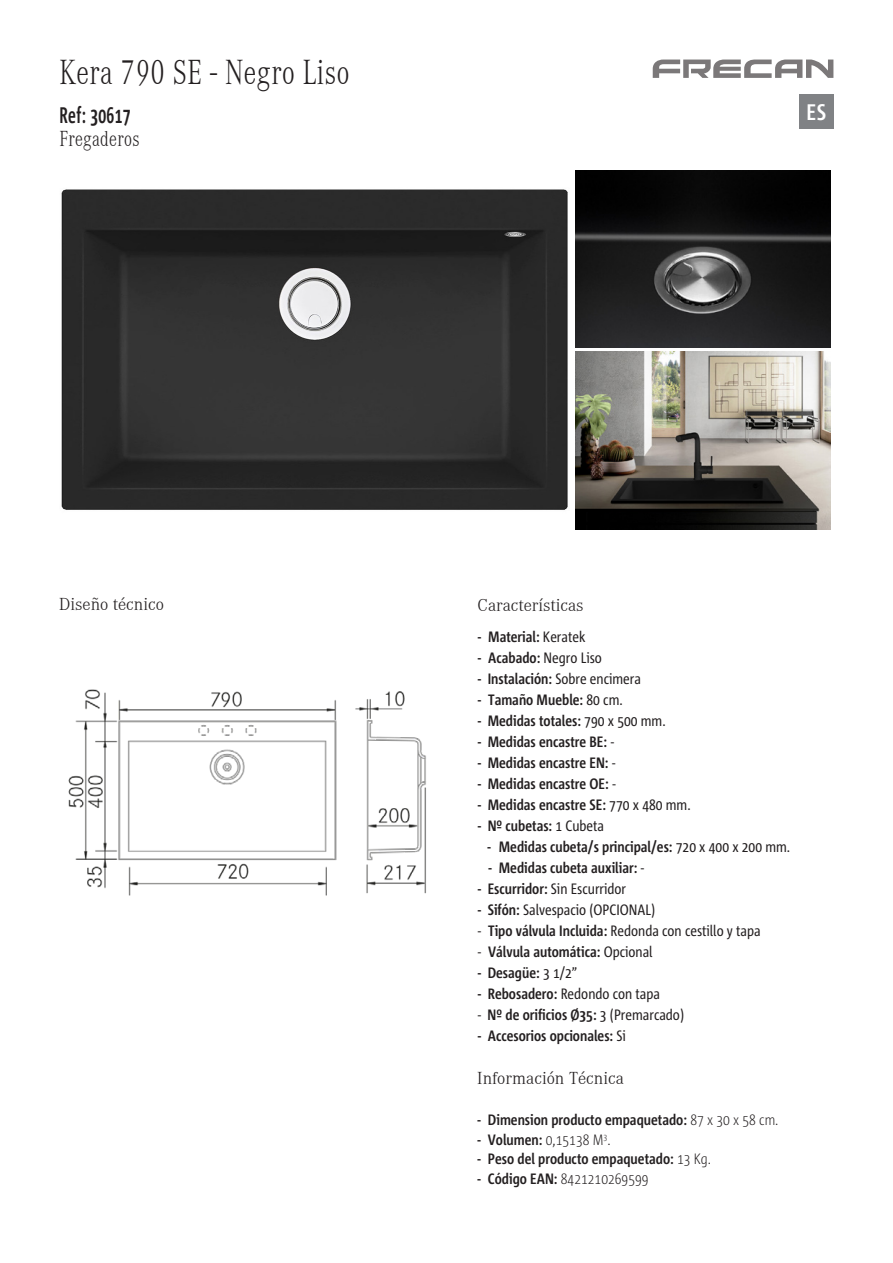
<style>
.page{position:relative;width:893px;height:1263px;background:#fff}
.page>*{position:absolute;margin:0;border:0;box-sizing:border-box;transform-origin:0 0}
.t1{font:300 36px "Corporate A";letter-spacing:.02em;color:#231f20;scale:.77 1}
.t2{font:300 22.5px "Corporate A";letter-spacing:.02em;color:#231f20;scale:.77 1}
.t3{font:700 22.5px "Corpid Cd";letter-spacing:.02em;color:#231f20;scale:.77 1}
.t4{font:700 22.5px "Corpid Cd";color:#fff}
.t5{font:300 18px "Corporate A";color:#231f20}
.t6{font:700 15px "Corpid Cd";color:#231f20}
.t7{font:15px "Corpid Cd";color:#231f20}
.t8{font:300 15px "Corpid Cd";color:#231f20}
.s1{font-weight:400}
.s2{font-weight:700}
.s3{font-weight:300}
</style>
<div class="page">
<div style="left:799px;top:94px;width:34px;height:34px;background:#808285"></div>
<svg style="left:653px;top:60px;width:180px;height:18px"></svg>
<img style="left:61px;top:189px;width:507px;height:321px">
<img style="left:576px;top:170px;width:255px;height:178px">
<img style="left:576px;top:352px;width:255px;height:177px">
<img style="left:68px;top:689px;width:358px;height:207px">
<h1 class="t1" style="left:60px;top:52px;width:378px">Kera 790 SE - Negro Liso</h1>
<h2 class="t3" style="left:60px;top:103px;width:94px">Ref: 30617</h2>
<h2 class="t2" style="left:60px;top:126px;width:105px">Fregaderos</h2>
<h2 class="t4" style="left:807px;top:100px;width:21px">ES</h2>
<p class="t5" style="left:59px;top:594px;width:106px">Diseño técnico</p>
<p class="t5" style="left:478px;top:595px;width:108px">Características</p>
<p class="t6" style="left:478px;top:629px;width:109px">- Material: <span class="s1">Keratek</span></p>
<p class="t6" style="left:478px;top:650px;width:126px">- Acabado: <span class="s1">Negro Liso</span></p>
<p class="t6" style="left:478px;top:671px;width:165px">- Instalación: <span class="s1">Sobre encimera</span></p>
<p class="t6" style="left:478px;top:692px;width:147px">- Tamaño Mueble: <span class="s1">80 cm.</span></p>
<p class="t6" style="left:478px;top:713px;width:190px">- Medidas totales: <span class="s1">790 x 500 mm.</span></p>
<p class="t6" style="left:478px;top:734px;width:138px">- Medidas encastre BE: <span class="s1">-</span></p>
<p class="t6" style="left:478px;top:755px;width:139px">- Medidas encastre EN: <span class="s1">-</span></p>
<p class="t6" style="left:478px;top:776px;width:140px">- Medidas encastre OE: <span class="s1">-</span></p>
<p class="t6" style="left:478px;top:797px;width:215px">- Medidas encastre SE: <span class="s1">770 x 480 mm.</span></p>
<p class="t6" style="left:478px;top:818px;width:128px">- Nº cubetas: <span class="s1">1 Cubeta</span></p>
<p class="t6" style="left:487px;top:839px;width:304px">- Medidas cubeta/s principal/es: <span class="s1">720 x 400 x 200 mm.</span></p>
<p class="t6" style="left:488px;top:860px;width:158px">- Medidas cubeta auxiliar: <span class="s1">-</span></p>
<p class="t7" style="left:478px;top:881px;width:150px"><span class="s2">- Escurridor:</span> Sin Escurridor</p>
<p class="t7" style="left:478px;top:902px;width:179px"><span class="s2">- Sifón:</span> Salvespacio (OPCIONAL)</p>
<p class="t7" style="left:478px;top:923px;width:284px">- <span class="s2">Tipo válvula Incluida:</span> Redonda con cestillo y tapa</p>
<p class="t6" style="left:478px;top:944px;width:177px"><span class="s1">-</span> Válvula automática: <span class="s1">Opcional</span></p>
<p class="t6" style="left:478px;top:965px;width:101px">- Desagüe: <span class="s1">3 1/2”</span></p>
<p class="t7" style="left:478px;top:986px;width:184px"><span class="s2">- Rebosadero:</span> Redondo con tapa</p>
<p class="t6" style="left:478px;top:1007px;width:208px"><span class="s1">-</span> Nº de orificios Ø35: <span class="s1">3 (Premarcado)</span></p>
<p class="t6" style="left:478px;top:1028px;width:150px">- Accesorios opcionales: <span class="s1">Si</span></p>
<p class="t5" style="left:477px;top:1068px;width:148px">Información Técnica</p>
<p class="t6" style="left:477px;top:1112px;width:303px">- Dimension producto empaquetado: <span class="s3">87 x 30 x 58 cm.</span></p>
<p class="t6" style="left:477px;top:1131px;width:135px">- Volumen: <span class="s3">0,15138 M</span><sup>3</sup><span class="s3">.</span></p>
<p class="t6" style="left:477px;top:1151px;width:235px">- Peso del producto empaquetado: <span class="s3">13 Kg.</span></p>
<p class="t8" style="left:477px;top:1170px;width:173px"><span class="s2">- Código EAN:</span> 8421210269599</p>
</div>
